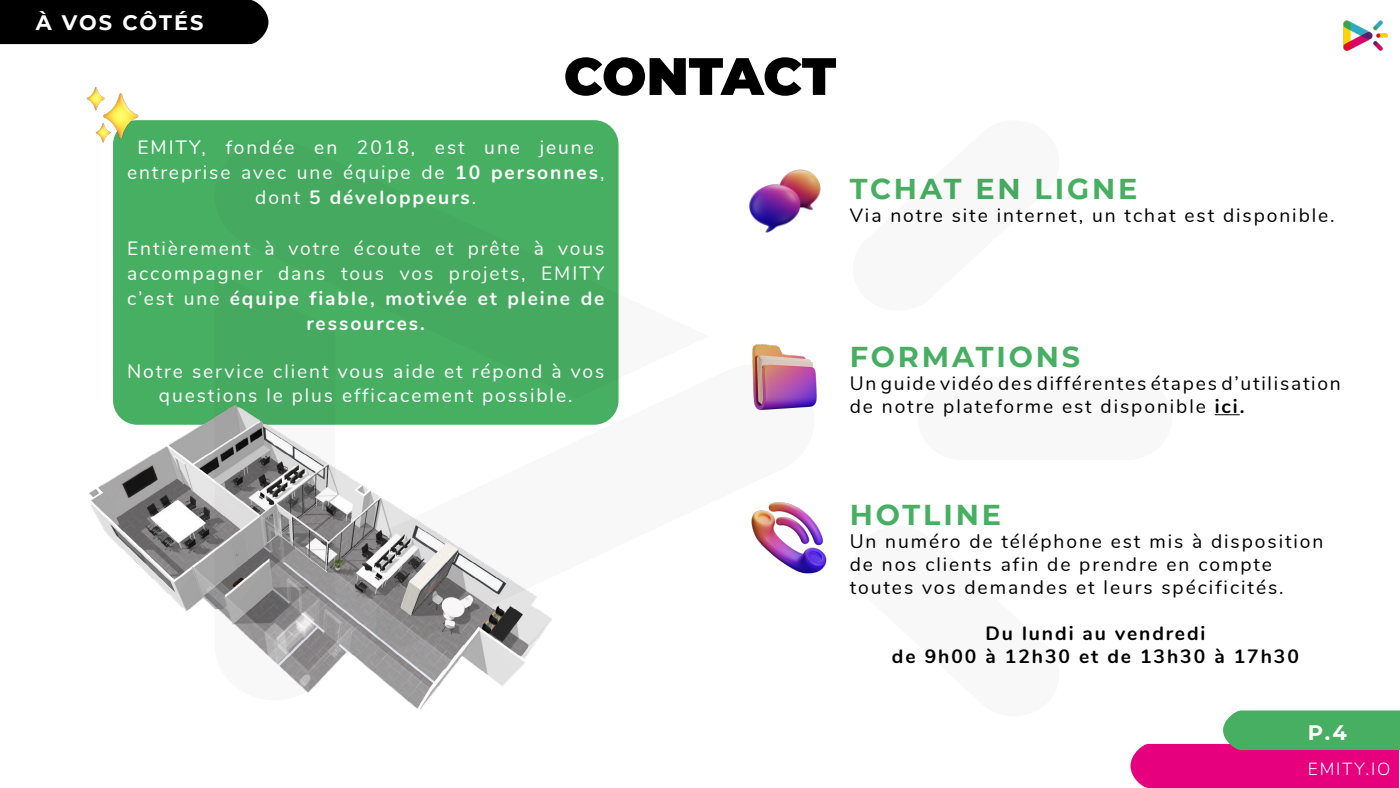
<style>
.page{position:relative;width:1400px;height:788px;background:#fff}
.page>*{position:absolute;margin:0;border:0;box-sizing:border-box;transform-origin:0 0}
.t1{font:900 52.5px "Montserrat";letter-spacing:-.01em;color:#000}
.t2{font:700 28.7px "Montserrat";letter-spacing:.1em;color:#47af62}
.t3{font:700 20.93px "Montserrat";letter-spacing:.095em;color:#fff}
.t4{font:19.25px/25.2px "Nunito";letter-spacing:.1em;color:#fff;text-align:center}
.t5{font:19.25px/23.1px "Nunito";letter-spacing:.1em;color:#000}
.t6{font:700 19.25px/23.1px "Nunito";letter-spacing:.1em;color:#000;text-align:center}
.t7{font:300 17.5px "Nunito";letter-spacing:.1em;color:#fff}
.s1{font-weight:700}
</style>
<div class="page">
<div style="left:120px;top:127px;width:492px;height:290px;background:#47af62;border-radius:18px"></div>
<div style="left:113px;top:120px;width:506px;height:304px;border:14px solid #47af62;border-radius:18px"></div>
<svg style="left:1215px;top:414px;width:25px;height:1px"></svg>
<img style="left:89px;top:362px;width:436px;height:348px">
<div style="left:0;top:0;width:268px;height:44px;background:#000"></div>
<svg style="left:215px;top:398px;width:120px;height:302px"></svg>
<svg style="left:375px;top:398px;width:244px;height:262px"></svg>
<svg style="left:209px;top:138px;width:410px;height:260px"></svg>
<img style="left:752px;top:344px;width:65px;height:67px">
<img style="left:751px;top:502px;width:76px;height:72px">
<img style="left:749px;top:169px;width:72px;height:64px">
<img style="left:86px;top:87px;width:55px;height:57px">
<svg style="left:1130px;top:710px;width:270px;height:78px"></svg>
<img style="left:1343px;top:20px;width:45px;height:31px">
<p class="t3" style="left:36px;top:8px;width:169px">À VOS CÔTÉS</p>
<h1 class="t1" style="left:564px;top:37px;width:274px">CONTACT</h1>
<p class="t4" style="left:127px;top:133px;width:479px">EMITY, fondée en 2018, est une jeune entreprise avec une équipe de <span class="s1">10 personnes</span>, dont <span class="s1">5 développeurs</span>.</p>
<p class="t4" style="left:127px;top:234px;width:479px">Entièrement à votre écoute et prête à vous accompagner dans tous vos projets, EMITY c’est une <span class="s1">équipe fiable, motivée et pleine de ressources.</span></p>
<p class="t4" style="left:127px;top:359px;width:479px;line-height:23.1px">Notre service client vous aide et répond à vos questions le plus efficacement possible.</p>
<h2 class="t2" style="left:850px;top:168px;width:289px">TCHAT EN LIGNE</h2>
<p class="t5" style="left:850px;top:202px;width:486px">Via notre site internet, un tchat est disponible.</p>
<h2 class="t2" style="left:850px;top:336px;width:232px">FORMATIONS</h2>
<p class="t5" style="left:850px;top:371px;width:493px">Un guide vidéo des différentes étapes d’utilisation de notre plateforme est disponible <span class="s1">ici.</span></p>
<h2 class="t2" style="left:850px;top:493px;width:153px">HOTLINE</h2>
<p class="t5" style="left:850px;top:528px;width:475px">Un numéro de téléphone est mis à disposition de nos clients afin de prendre en compte toutes vos demandes et leurs spécificités.</p>
<p class="t6" style="left:892px;top:621px;width:409px">Du lundi au vendredi<br>de 9h00 à 12h30 et de 13h30 à 17h30</p>
<p class="t3" style="left:1308px;top:717px;width:40px">P.4</p>
<p class="t7" style="left:1308px;top:756px;width:84px">EMITY.IO</p>
</div>
